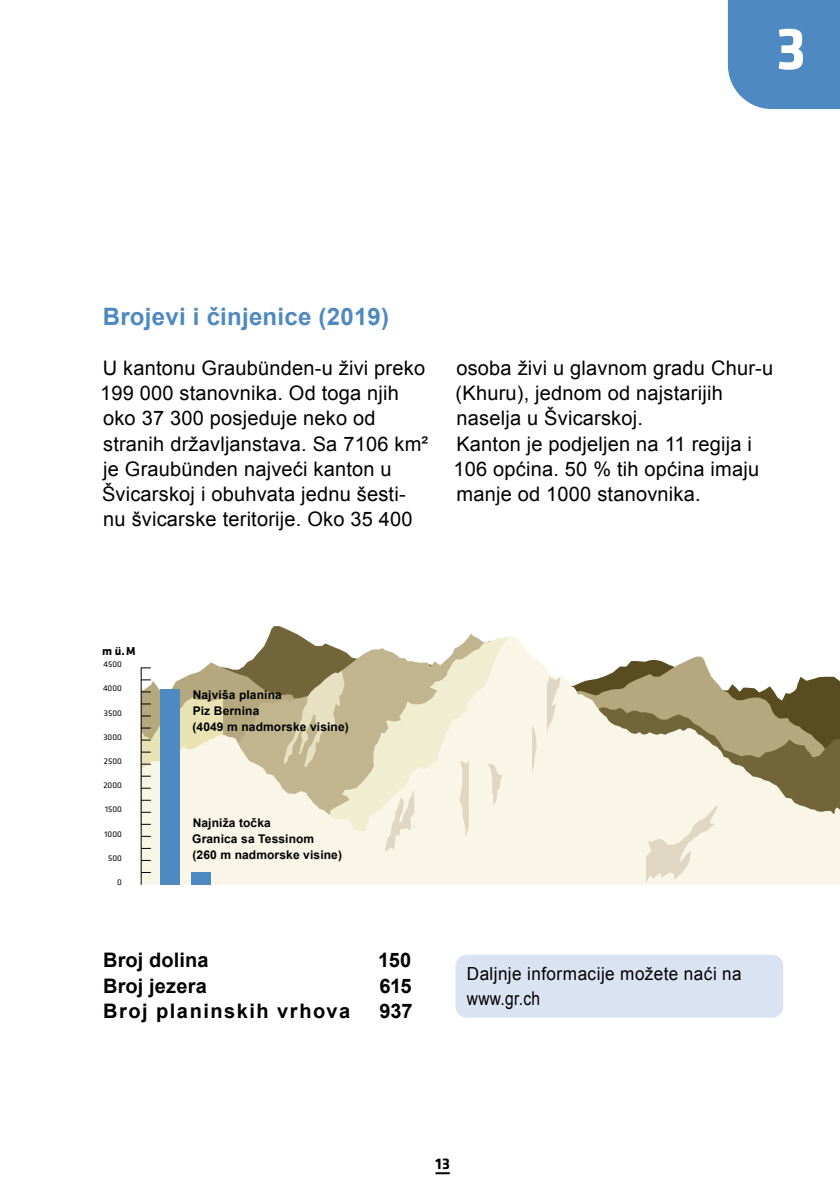
<style>
.page{position:relative;width:840px;height:1191px;background:#fff}
.page>*{position:absolute;margin:0;border:0;box-sizing:border-box;transform-origin:0 0}
.t1{font:700 61.6px "Klavika";color:#fff}
.t2{font:700 24px "Arial";letter-spacing:.01em;color:#4f89c1}
.t3{font:20px/25.2px "Arial";letter-spacing:.01em;color:#000}
.t4{font:700 20px "Arial";letter-spacing:.01em;color:#000}
.t5{font:700 20px "Arial";letter-spacing:.075em;color:#000}
.t6{font:19px "Arial Narrow";letter-spacing:.015em;color:#000}
.t7{font:18px "Arial";letter-spacing:.025em;color:#000;scale:.95 1}
.t8{font:700 16px "Klavika";color:#000}
.t9{font:700 12px/16px "Arial";letter-spacing:.01em;color:#000}
.t10{font:700 12px "Klavika";color:#000}
.t11{font:8.6px "Klavika";color:#000}
</style>
<div class="page">
<svg style="left:435px;top:1172px;width:14px;height:2px"></svg>
<svg style="left:142px;top:636px;width:697px;height:248px;background:#ded9c6"></svg>
<svg style="left:546px;top:676px;width:14px;height:58px"></svg>
<svg style="left:645px;top:806px;width:74px;height:79px;background:#f1eddd"></svg>
<svg style="left:532px;top:726px;width:4px;height:45px"></svg>
<div style="left:160px;top:688px;width:19px;height:196px;background:#4f89c1"></div>
<div style="left:191px;top:872px;width:19px;height:12px;background:#4f89c1"></div>
<hr style="left:141px;top:667px;width:1px;height:217px;background:#000">
<svg style="left:141px;top:636px;width:370px;height:217px;background:#d6d3bf"></svg>
<div style="left:455px;top:954px;width:327px;height:63px;background:#dae3f2;border-radius:11px"></div>
<div style="left:727px;top:0;width:112px;height:109px;background:#4f89c1"></div>
<h1 class="t1" style="left:775px;top:15px;width:31px">3</h1>
<p class="t2" style="left:103px;top:300px;width:288px">Brojevi i činjenice (2019)</p>
<p class="t3" style="left:100px;top:355px;width:329px">U kantonu Graubünden-u živi preko 199 000 stanovnika. Od toga njih oko 37 300 posjeduje neko od stranih državljanstava. Sa 7106 km² je Graubünden najveći kanton u Švicarskoj i obuhvata jednu šesti&shy;nu švicarske teritorije. Oko 35 400</p>
<p class="t3" style="left:453px;top:355px;width:321px">osoba živi u glavnom gradu Chur-u (Khuru), jednom od najstarijih naselja u Švicarskoj.<br>Kanton je podjeljen na 11 regija i<br>106 općina. 50 % tih općina imaju manje od 1000 stanovnika.</p>
<p class="t10" style="left:102px;top:644px;width:35px">m ü.M</p>
<p class="t11" style="left:103px;top:659px;width:20px">4500</p>
<p class="t11" style="left:103px;top:684px;width:20px">4000</p>
<p class="t11" style="left:104px;top:708px;width:19px">3500</p>
<p class="t11" style="left:103px;top:732px;width:20px">3000</p>
<p class="t11" style="left:104px;top:756px;width:19px">2500</p>
<p class="t11" style="left:103px;top:780px;width:20px">2000</p>
<p class="t11" style="left:105px;top:805px;width:18px">1500</p>
<p class="t11" style="left:105px;top:829px;width:19px">1000</p>
<p class="t11" style="left:108px;top:853px;width:15px">500</p>
<p class="t11" style="left:117px;top:877px;width:6px">0</p>
<p class="t9" style="left:192px;top:687px;width:158px">Najviša planina<br>Piz Bernina<br>(4049 m nadmorske visine)</p>
<p class="t9" style="left:192px;top:815px;width:151px">Najniža točka<br>Granica sa Tessinom<br>(260 m nadmorske visine)</p>
<p class="t4" style="left:103px;top:947px;width:107px">Broj dolina</p>
<p class="t4" style="left:378px;top:947px;width:34px">150</p>
<p class="t4" style="left:103px;top:972px;width:105px">Broj jezera</p>
<p class="t4" style="left:379px;top:972px;width:34px">615</p>
<p class="t5" style="left:103px;top:997px;width:248px">Broj planinskih vrhova</p>
<p class="t4" style="left:379px;top:997px;width:35px">937</p>
<p class="t7" style="left:466px;top:962px;width:291px">Daljnje informacije možete naći na</p>
<p class="t6" style="left:466px;top:984px;width:75px">www.gr.ch</p>
<p class="t8" style="left:435px;top:1155px;width:16px">13</p>
</div>
